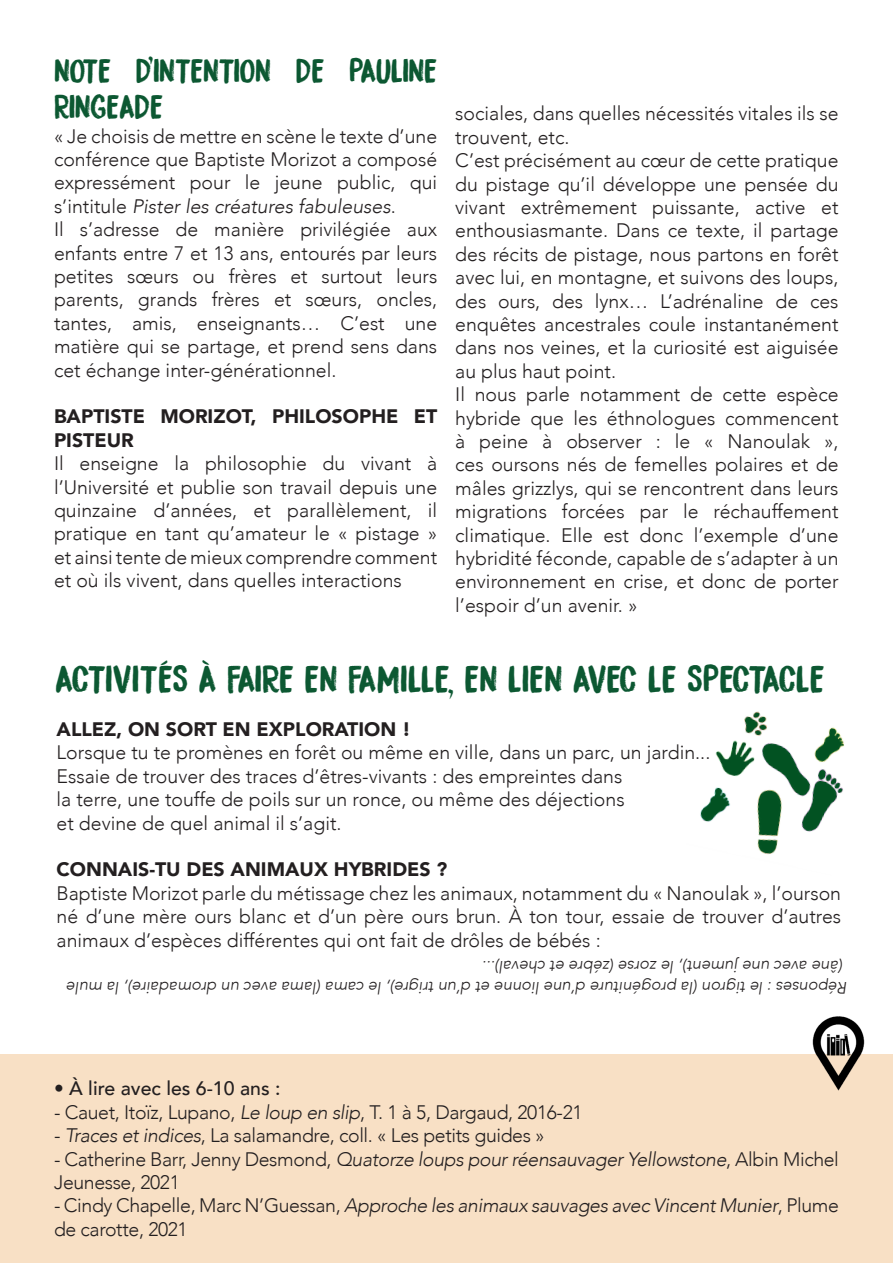
<style>
.page{position:relative;width:893px;height:1263px;background:#fff}
.page>*{position:absolute;margin:0;border:0;box-sizing:border-box;transform-origin:0 0}
.Compagnie{font:34.05px "Bocadillo";color:#0c5832}
.t1{font:30px/36px "Bocadillo";letter-spacing:-.02em;color:#0c5832}
.t2{font:300 19.5px/23.4px "Avenir";color:#231f20;text-align:justify}
.t3{font:300 19.5px/23.4px "Avenir";letter-spacing:-.02em;color:#231f20}
.t4{font:900 19.5px/23.4px "Avenir";color:#231f20}
.t5{font:500 19.5px "Avenir";color:#231f20}
.t6{font:italic 300 16.5px "Avenir";color:#231f20}
.s1{font-style:italic}
</style>
<div class="page">
<img style="left:700px;top:711px;width:145px;height:144px">
<div style="left:0;top:1054px;width:893px;height:209px;background:#f8e0c5"></div>
<img style="left:812px;top:1016px;width:53px;height:75px">
<p class="t1" style="left:54px;top:53px;width:385px">NOTE D’INTENTION DE PAULINE<br>RINGEADE</p>
<p class="t2" style="left:54px;top:124px;width:385px">« Je choisis de mettre en scène le texte d’une conférence que Baptiste Morizot a composé expressément pour le jeune public, qui s’intitule <span class="s1">Pister les créatures fabuleuses</span>.</p>
<p class="t2" style="left:54px;top:218px;width:385px">Il s’adresse de manière privilégiée aux enfants entre 7 et 13 ans, entourés par leurs petites sœurs ou frères et surtout leurs parents, grands frères et sœurs, oncles, tantes, amis, enseignants… C’est une matière qui se partage, et prend sens dans cet échange inter-générationnel.</p>
<p class="t4" style="left:54px;top:404px;width:385px">BAPTISTE MORIZOT, PHILOSOPHE ET<br>PISTEUR</p>
<p class="t2" style="left:54px;top:452px;width:385px">Il enseigne la philosophie du vivant à l’Université et publie son travail depuis une quinzaine d’années, et parallèlement, il pratique en tant qu’amateur le « pistage » et ainsi tente de mieux comprendre comment et où ils vivent, dans quelles interactions</p>
<p class="t2" style="left:455px;top:102px;width:385px">sociales, dans quelles nécessités vitales ils se trouvent, etc.</p>
<p class="t2" style="left:455px;top:149px;width:385px">C’est précisément au cœur de cette pratique du pistage qu’il développe une pensée du vivant extrêmement puissante, active et enthousiasmante. Dans ce texte, il partage des récits de pistage, nous partons en forêt avec lui, en montagne, et suivons des loups, des ours, des lynx… L’adrénaline de ces enquêtes ancestrales coule instantanément dans nos veines, et la curiosité est aiguisée au plus haut point.</p>
<p class="t2" style="left:455px;top:383px;width:385px">Il nous parle notamment de cette espèce hybride que les éthnologues commencent à peine à observer : le « Nanoulak », ces oursons nés de femelles polaires et de mâles grizzlys, qui se rencontrent dans leurs migrations forcées par le réchauffement climatique. Elle est donc l’exemple d’une hybridité féconde, capable de s’adapter à un environnement en crise, et donc de porter l’espoir d’un avenir. »</p>
<p class="Compagnie" style="left:55px;top:656px;width:771px">ACTIVITÉS À FAIRE EN FAMILLE, EN LIEN AVEC LE SPECTACLE</p>
<p class="t4" style="left:57px;top:717px;width:356px">ALLEZ, ON SORT EN EXPLORATION !</p>
<p class="t2" style="left:57px;top:741px;width:655px">Lorsque tu te promènes en forêt ou même en ville, dans un parc, un jardin...</p>
<p class="t2" style="left:57px;top:764px;width:567px">Essaie de trouver des traces d’êtres-vivants : des empreintes dans</p>
<p class="t2" style="left:57px;top:788px;width:570px">la terre, une touffe de poils sur un ronce, ou même des déjections</p>
<p class="t2" style="left:57px;top:811px;width:287px">et devine de quel animal il s’agit.</p>
<p class="t4" style="left:57px;top:857px;width:392px">CONNAIS-TU DES ANIMAUX HYBRIDES ?</p>
<p class="t2" style="left:57px;top:881px;width:786px">Baptiste Morizot parle du métissage chez les animaux, notamment du « Nanoulak », l’ourson né d’une mère ours blanc et d’un père ours brun. À ton tour, essaie de trouver d’autres animaux d’espèces différentes qui ont fait de drôles de bébés :</p>
<p class="t6" style="left:843px;top:977px;width:362px;rotate:-180deg">(âne avec une jument), le zorse (zébre et cheval)...</p>
<p class="t6" style="left:848px;top:998px;width:782px;rotate:-180deg">Réponses : le tigron (la progéniture d’une lionne et d’un trigre), le cama (lama avec un dromadaire), la mule</p>
<p class="t5" style="left:54px;top:1072px;width:228px">• À lire avec les 6-10 ans :</p>
<p class="t3" style="left:54px;top:1100px;width:530px">- Cauet, Itoïz, Lupano, <span class="s1">Le loup en slip</span>, T. 1 à 5, Dargaud, 2016-21</p>
<p class="t3" style="left:54px;top:1124px;width:492px">- <span class="s1">Traces et indices</span>, La salamandre, coll. « Les petits guides »</p>
<p class="t3" style="left:54px;top:1147px;width:786px">- Catherine Barr, Jenny Desmond, <span class="s1">Quatorze loups pour réensauvager Yellowstone</span>, Albin Michel<br>Jeunesse, 2021</p>
<p class="t3" style="left:54px;top:1194px;width:786px">- Cindy Chapelle, Marc N’Guessan, <span class="s1">Approche les animaux sauvages avec Vincent Munier</span>, Plume de carotte, 2021</p>
</div>
